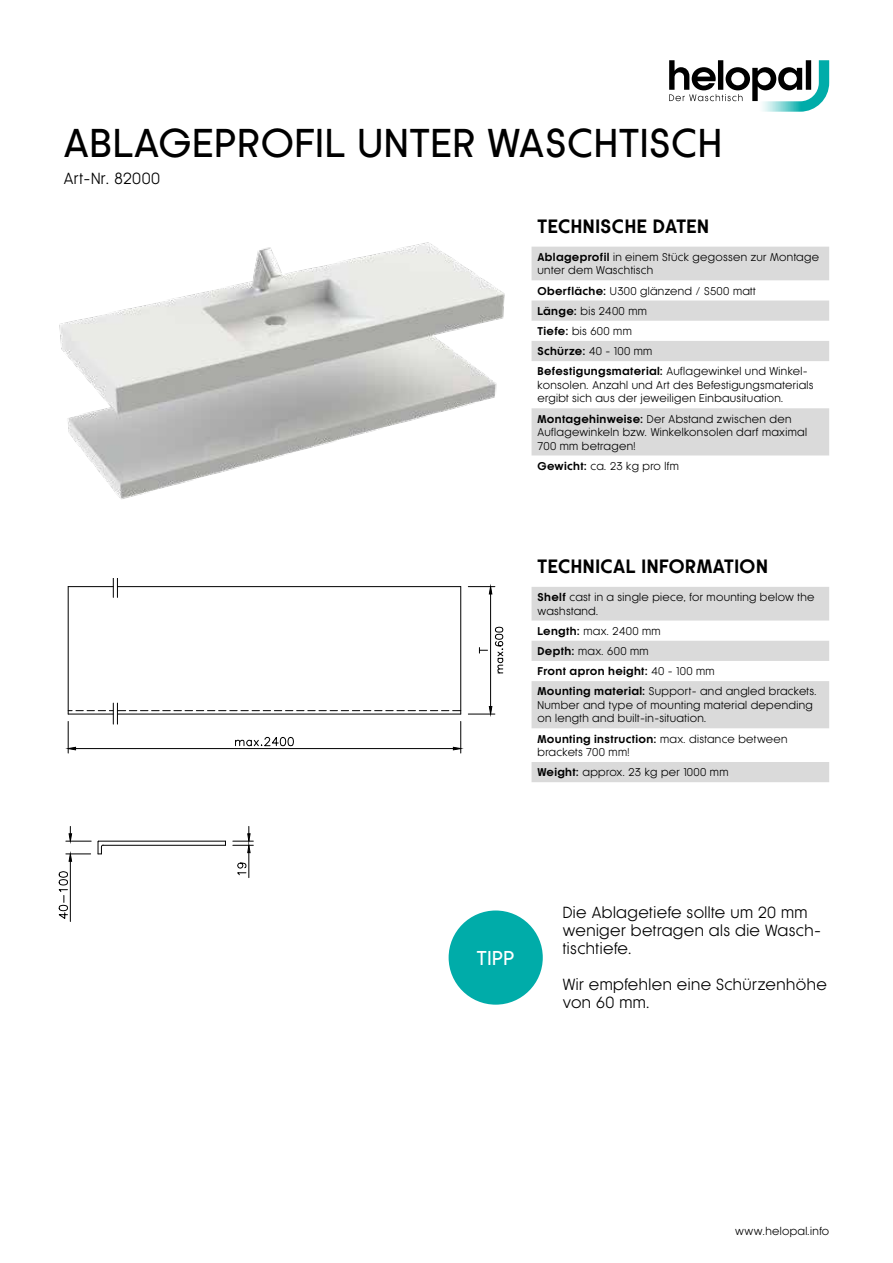
<style>
.page{position:relative;width:893px;height:1263px;background:#fff}
.page>*{position:absolute;margin:0;border:0;box-sizing:border-box;transform-origin:0 0}
.t1{font:500 37.5px "Klef";letter-spacing:.03em;color:#000}
.t2{font:500 18.75px "Klef";color:#fff}
.t3{font:700 18px "Klef";letter-spacing:.03em;color:#000}
.t4{font:15px/18px "Klef";letter-spacing:.03em;color:#000}
.t5{font:10.5px/13.5px "Klef";letter-spacing:.03em;color:#000}
.s1{font-weight:700}
</style>
<div class="page">
<svg style="left:669px;top:60px;width:160px;height:52px"></svg>
<img style="left:59px;top:242px;width:446px;height:257px">
<hr style="left:99px;top:841px;width:126px;height:1px;background:#000">
<hr style="left:103px;top:845px;width:122px;height:1px;background:#000">
<svg style="left:97px;top:840px;width:7px;height:15px"></svg>
<hr style="left:68px;top:586px;width:45px;height:1px;background:#000">
<hr style="left:117px;top:586px;width:344px;height:1px;background:#000">
<hr style="left:68px;top:587px;width:1px;height:127px;background:#000">
<hr style="left:460px;top:587px;width:1px;height:127px;background:#000">
<hr style="left:490px;top:594px;width:1px;height:112px;background:#000">
<svg style="left:468px;top:584px;width:27px;height:11px"></svg>
<svg style="left:468px;top:706px;width:27px;height:11px"></svg>
<svg style="left:479px;top:647px;width:8px;height:6px"></svg>
<svg style="left:495px;top:627px;width:9px;height:47px"></svg>
<hr style="left:70px;top:861px;width:1px;height:60px;background:#000">
<svg style="left:66px;top:826px;width:25px;height:36px"></svg>
<svg style="left:58px;top:871px;width:10px;height:48px"></svg>
<svg style="left:233px;top:826px;width:20px;height:52px"></svg>
<hr style="left:68px;top:721px;width:1px;height:32px;background:#000">
<hr style="left:460px;top:721px;width:1px;height:32px;background:#000">
<hr style="left:76px;top:748px;width:377px;height:1px;background:#000">
<svg style="left:65px;top:747px;width:11px;height:3px"></svg>
<svg style="left:453px;top:747px;width:11px;height:3px"></svg>
<svg style="left:235px;top:736px;width:59px;height:10px"></svg>
<svg style="left:113px;top:579px;width:5px;height:18px"></svg>
<svg style="left:68px;top:703px;width:393px;height:21px"></svg>
<svg style="left:531px;top:247px;width:298px;height:208px;fill:#dadada"></svg>
<svg style="left:531px;top:587px;width:298px;height:195px;fill:#dadada"></svg>
<div style="left:449px;top:910px;width:94px;height:95px;background:#00aca9;border-radius:50%"></div>
<h1 class="t1" style="left:64px;top:122px;width:660px">ABLAGEPROFIL UNTER WASCHTISCH</h1>
<h3 class="t4" style="left:64px;top:170px;width:98px">Art-Nr. 82000</h3>
<h3 class="t3" style="left:537px;top:216px;width:173px">TECHNISCHE DATEN</h3>
<p class="t5" style="left:537px;top:250px;width:283px"><span class="s1">Ablageprofil</span> in einem Stück gegossen zur Montage unter dem Waschtisch</p>
<p class="t5" style="left:537px;top:281px;width:272px;line-height:20.2px"><span class="s1">Oberfläche:</span> U300 glänzend / S500 matt<br><span class="s1">Länge:</span> bis 2400 mm<br><span class="s1">Tiefe:</span> bis 600 mm<br><span class="s1">Schürze:</span> 40 - 100 mm<br><span class="s1">Befestigungsmaterial:</span> Auflagewinkel und Winkel-</p>
<p class="t5" style="left:537px;top:378px;width:278px">konsolen. Anzahl und Art des Befestigungsmaterials ergibt sich aus der jeweiligen Einbausituation.</p>
<p class="t5" style="left:537px;top:412px;width:271px"><span class="s1">Montagehinweise:</span> Der Abstand zwischen den<br>Auflagewinkeln bzw. Winkelkonsolen darf maximal<br>700 mm betragen!</p>
<p class="t5" style="left:537px;top:459px;width:143px"><span class="s1">Gewicht:</span> ca. 23 kg pro lfm</p>
<h3 class="t3" style="left:537px;top:556px;width:232px">TECHNICAL INFORMATION</h3>
<p class="t5" style="left:537px;top:591px;width:279px"><span class="s1">Shelf</span> cast in a single piece, for mounting below the washstand.</p>
<p class="t5" style="left:537px;top:621px;width:281px;line-height:20.2px"><span class="s1">Length:</span> max. 2400 mm<br><span class="s1">Depth:</span> max. 600 mm<br><span class="s1">Front apron height:</span> 40 - 100 mm<br><span class="s1">Mounting material:</span> Support- and angled brackets.</p>
<p class="t5" style="left:537px;top:698px;width:277px">Number and type of mounting material depending on length and built-in-situation.</p>
<p class="t5" style="left:537px;top:732px;width:252px"><span class="s1">Mounting instruction:</span> max. distance between brackets 700 mm!</p>
<p class="t5" style="left:537px;top:766px;width:192px"><span class="s1">Weight:</span> approx. 23 kg per 1000 mm</p>
<h2 class="t2" style="left:477px;top:947px;width:39px">TIPP</h2>
<h3 class="t4" style="left:563px;top:904px;width:260px">Die Ablagetiefe sollte um 20 mm weniger betragen als die Wasch&shy;tischtiefe.</h3>
<h3 class="t4" style="left:563px;top:976px;width:266px">Wir empfehlen eine Schürzenhöhe von 60 mm.</h3>
<p class="t5" style="left:735px;top:1224px;width:95px">www.helopal.info</p>
</div>
